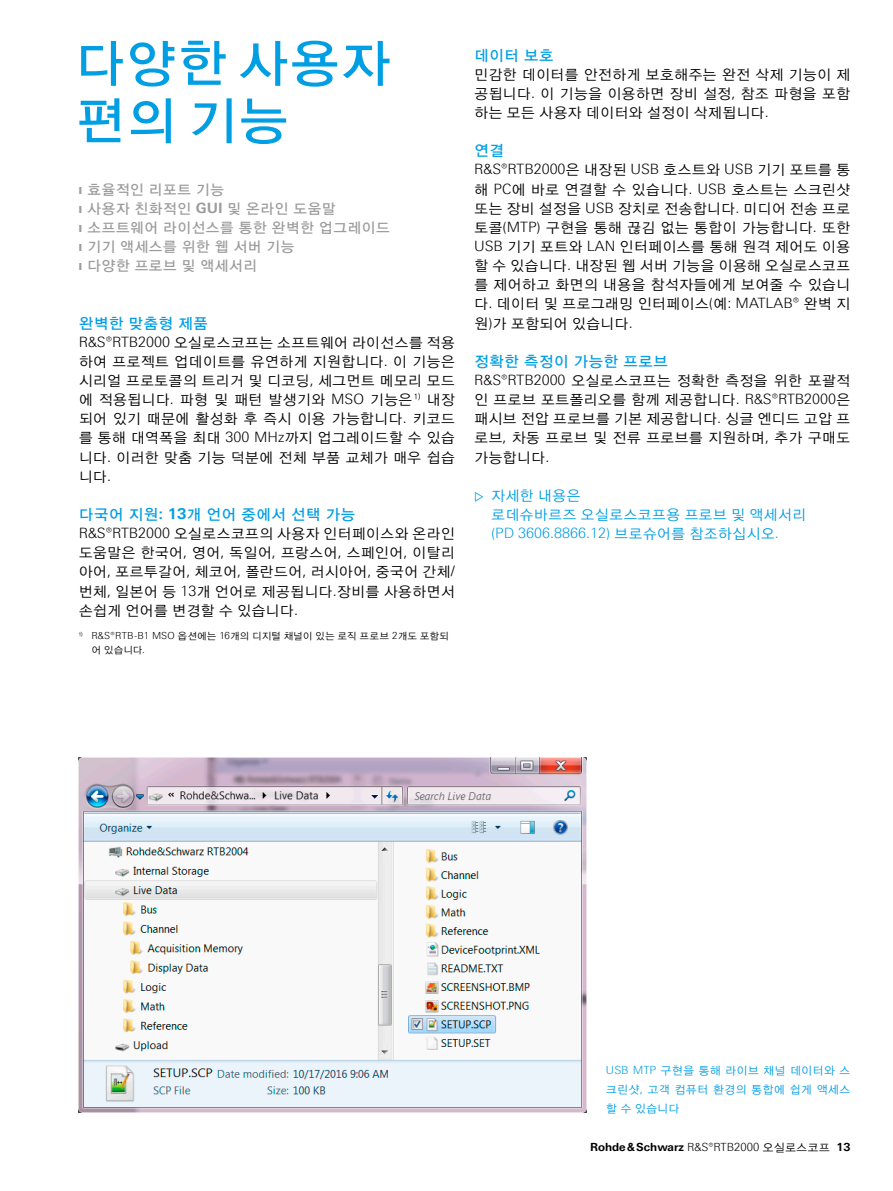
<style>
.page{position:relative;width:893px;height:1191px;background:#fff}
.page>*{position:absolute;margin:0;border:0;box-sizing:border-box;transform-origin:0 0}
.Seiten_Headline_34Pt{font:51px/57.4px "YDIYGO130 KS Cpc EUC H";color:#009ee3}
.Absatzfett_cyan{font:15px "YDIYGO130 KS Cpc EUC H";color:#009ee3}
.Haupttext_ohne_Absta{font:14.25px/19.2px "YDIYGO120 KS Cpc EUC H";color:#000;text-align:justify}
.t1{font:14.25px "YDIYGO130 KS Cpc EUC H";color:#9c9c9c}
.t2{font:14.25px/19.2px "YDIYGO120 KS Cpc EUC H";color:#009ee3}
.Bildunterschrift{font:11.25px/19.2px "YDIYGO120 KS Cpc EUC H";color:#009ee3;text-align:justify}
.t3{font:700 11.25px "Linotype Univers 630";color:#000}
.Fussnote{font:9.75px/13.5px "YDIYGO120 KS Cpc EUC H";letter-spacing:-.01em;color:#000}
.s1{font-family:"Linotype Univers 330";font-weight:300}
.s2{font-family:"Linotype Univers 630";font-weight:700}
.s3{font-family:"Linotype Univers 330";font-weight:300;font-size:12px}
.s4{font-family:"YDIYGO120 KS Cpc EUC H";font-weight:400}
</style>
<div class="page">
<img style="left:79px;top:757px;width:508px;height:355px">
<p class="Seiten_Headline_34Pt" style="left:75px;top:35px;width:318px">다양한 사용자 편의 기능</p>
<p class="t1" style="left:79px;top:182px;width:147px"><span class="s1">❙</span> 효율적인 리포트 기능</p>
<p class="t1" style="left:79px;top:201px;width:259px"><span class="s1">❙</span> 사용자 친화적인 <span class="s2">GUI</span> 및 온라인 도움말</p>
<p class="t1" style="left:79px;top:220px;width:313px"><span class="s1">❙</span> 소프트웨어 라이선스를 통한 완벽한 업그레이드</p>
<p class="t1" style="left:79px;top:239px;width:218px"><span class="s1">❙</span> 기기 액세스를 위한 웹 서버 기능</p>
<p class="t1" style="left:79px;top:259px;width:180px"><span class="s1">❙</span> 다양한 프로브 및 액세서리</p>
<p class="Absatzfett_cyan" style="left:79px;top:315px;width:131px">완벽한 맞춤형 제품</p>
<p class="Haupttext_ohne_Absta" style="left:79px;top:333px;width:378px"><span class="s1">R&amp;S®RTB2000</span> 오실로스코프는 소프트웨어 라이선스를 적용 하여 프로젝트 업데이트를 유연하게 지원합니다<span class="s1">.</span> 이 기능은 시리얼 프로토콜의 트리거 및 디코딩<span class="s1">,</span> 세그먼트 메모리 모드 에 적용됩니다<span class="s1">.</span> 파형 및 패턴 발생기와 <span class="s1">MSO</span> 기능은 <sup>1)</sup> 내장 되어 있기 때문에 활성화 후 즉시 이용 가능합니다<span class="s1">.</span> 키코드 를 통해 대역폭을 최대 <span class="s1">300 MHz</span>까지 업그레이드할 수 있습 니다<span class="s1">.</span> 이러한 맞춤 기능 덕분에 전체 부품 교체가 매우 쉽습 니다<span class="s1">.</span></p>
<p class="Absatzfett_cyan" style="left:79px;top:507px;width:278px">다국어 지원<span class="s2">: 13</span>개 언어 중에서 선택 가능</p>
<p class="Haupttext_ohne_Absta" style="left:79px;top:524px;width:378px"><span class="s1">R&amp;S®RTB2000</span> 오실로스코프의 사용자 인터페이스와 온라인 도움말은 한국어<span class="s1">,</span> 영어<span class="s1">,</span> 독일어<span class="s1">,</span> 프랑스어<span class="s1">,</span> 스페인어<span class="s1">,</span> 이탈리 아어<span class="s1">,</span> 포르투갈어<span class="s1">,</span> 체코어<span class="s1">,</span> 폴란드어<span class="s1">,</span> 러시아어<span class="s1">,</span> 중국어 간체<span class="s1">/ </span>번체<span class="s1">,</span> 일본어 등 <span class="s1">13</span>개 언어로 제공됩니다<span class="s1">.</span>장비를 사용하면서 손쉽게 언어를 변경할 수 있습니다<span class="s1">.</span></p>
<p class="Fussnote" style="left:91px;top:630px;width:359px;text-indent:-13px"><sup>1)</sup> <span class="s1">R&amp;S®RTB-B1 MSO</span> 옵션에는 <span class="s1">16</span>개의 디지털 채널이 있는 로직 프로브 <span class="s1">2</span>개도 포함되 어 있습니다<span class="s1">.</span></p>
<p class="Absatzfett_cyan" style="left:474px;top:48px;width:81px">데이터 보호</p>
<p class="Haupttext_ohne_Absta" style="left:474px;top:65px;width:378px">민감한 데이터를 안전하게 보호해주는 완전 삭제 기능이 제 공됩니다<span class="s1">.</span> 이 기능을 이용하면 장비 설정<span class="s1">,</span> 참조 파형을 포함 하는 모든 사용자 데이터와 설정이 삭제됩니다<span class="s1">.</span></p>
<p class="Absatzfett_cyan" style="left:474px;top:143px;width:31px">연결</p>
<p class="Haupttext_ohne_Absta" style="left:474px;top:161px;width:378px"><span class="s1">R&amp;S®RTB2000</span>은 내장된 <span class="s1">USB</span> 호스트와 <span class="s1">USB</span> 기기 포트를 통 해 <span class="s1">PC</span>에 바로 연결할 수 있습니다<span class="s1">. USB</span> 호스트는 스크린샷 또는 장비 설정을 <span class="s1">USB</span> 장치로 전송합니다<span class="s1">.</span> 미디어 전송 프로 토콜<span class="s1">(MTP)</span> 구현을 통해 끊김 없는 통합이 가능합니다<span class="s1">.</span> 또한 <span class="s1">USB</span> 기기 포트와 <span class="s1">LAN</span> 인터페이스를 통해 원격 제어도 이용 할 수 있습니다<span class="s1">.</span> 내장된 웹 서버 기능을 이용해 오실로스코프 를 제어하고 화면의 내용을 참석자들에게 보여줄 수 있습니 다<span class="s1">.</span> 데이터 및 프로그래밍 인터페이스<span class="s1">(</span>예<span class="s1">: MATLAB®</span> 완벽 지 원<span class="s1">)</span>가 포함되어 있습니다<span class="s1">.</span></p>
<p class="Absatzfett_cyan" style="left:474px;top:354px;width:196px">정확한 측정이 가능한 프로브</p>
<p class="Haupttext_ohne_Absta" style="left:474px;top:371px;width:378px"><span class="s1">R&amp;S®RTB2000</span> 오실로스코프는 정확한 측정을 위한 포괄적 인 프로브 포트폴리오를 함께 제공합니다<span class="s1">. R&amp;S®RTB2000</span>은 패시브 전압 프로브를 기본 제공합니다<span class="s1">.</span> 싱글 엔디드 고압 프 로브<span class="s1">,</span> 차동 프로브 및 전류 프로브를 지원하며<span class="s1">,</span> 추가 구매도 가능합니다<span class="s1">.</span></p>
<p class="t2" style="left:491px;top:486px;width:317px;text-indent:-17px"><span class="s3">▷</span> 자세한 내용은<br>로데슈바르즈 오실로스코프용 프로브 및 액세서리 <span class="s1">(PD 3606.8866.12)</span> 브로슈어를 참조하십시오<span class="s1">.</span></p>
<p class="Bildunterschrift" style="left:606px;top:1061px;width:246px"><span class="s1">USB MTP</span> 구현을 통해 라이브 채널 데이터와 스 크린샷<span class="s1">,</span> 고객 컴퓨터 환경의 통합에 쉽게 액세스 할 수 있습니다</p>
<p class="t3" style="left:590px;top:1139px;width:262px">Rohde&amp;Schwarz <span class="s1">R&amp;S®RTB2000</span> <span class="s4">오실로스코프</span> 13</p>
</div>
